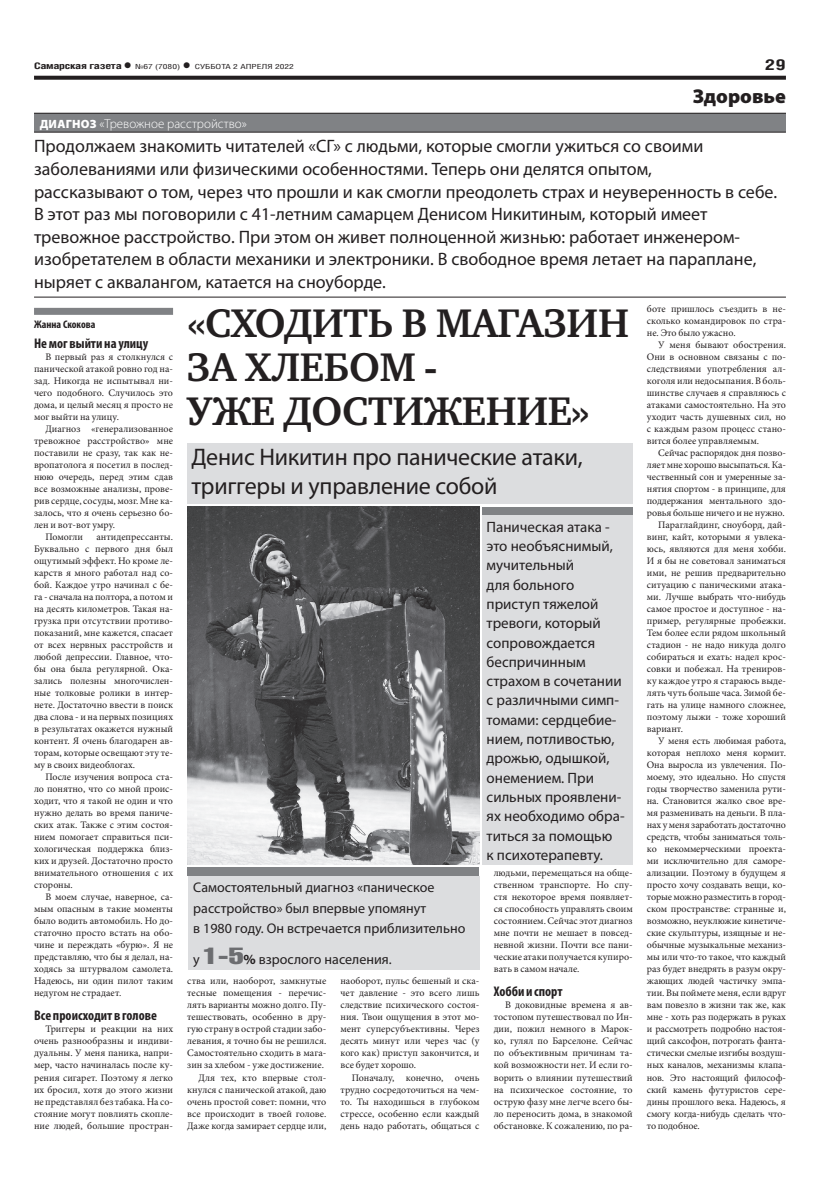
<style>
.page{position:relative;width:820px;height:1191px;background:#fff}
.page>*{position:absolute;margin:0;border:0;box-sizing:border-box;transform-origin:0 0}
.ЗАГОЛОВОК{font:700 41px/44px "Charter C";letter-spacing:-.01em;color:#231f20}
.ПОДЗАГОЛОВОК{font:24px/28.8px "Myriad Pro";letter-spacing:-.01em;color:#231f20}
.рубрика{font:900 20px "Myriad Pro";color:#231f20}
.ПОДЗАГОЛОВОК-2{font:18px/22.6px "Myriad Pro";color:#231f20}
.допблок_текст{font:15px/19.3px "Myriad Pro";color:#231f20}
.t1{font:700 15px "Helios Cond";color:#231f20;scale:1.4 1}
.допблок_текст-2{font:14px/20.2px "Myriad Pro";color:#231f20}
.ЗАГ_в_ТЕКСТЕ{font:700 condensed 14px "Myriad Pro";color:#231f20}
.надзаголовок{font:300 13px "Myriad Pro";color:#fff}
.АВТОР_чб{font:700 condensed 11px "Myriad Pro";color:#231f20}
.ОСНОВНОЙ{font:10px/12px "Minion Pro";color:#231f20;text-align:justify}
.t2{font:700 9px "Helios Cond";letter-spacing:-.02em;color:#231f20;scale:1.4 1}
.t3{font:7px "Helios Cond";color:#231f20;scale:1.4 1}
.s1{font-size:16px}
.s2{font-weight:700;font-size:16px}
.s3{font-weight:900;font-size:12px}
.s4{font-family:"Helios Compressed";font-size:23px;color:#6c6d70}
.s5{font-weight:700}
</style>
<div class="page">
<svg style="left:34px;top:76px;width:751px;height:4px;background:#322f2f"></svg>
<div style="left:34px;top:113px;width:751px;height:19px;background:#808285"></div>
<hr style="left:34px;top:113px;width:751px;height:1px;background:#231f20">
<hr style="left:34px;top:132px;width:751px;height:1px;background:#231f20">
<div style="left:34px;top:308px;width:139px;height:7px;background:#808285"></div>
<img style="left:187px;top:507px;width:292px;height:357px">
<div style="left:187px;top:442px;width:445px;height:61px;background:#dcdddf"></div>
<div style="left:187px;top:876px;width:292px;height:93px;background:#dcdddf"></div>
<div style="left:187px;top:867px;width:292px;height:9px;background:#808285"></div>
<div style="left:482px;top:507px;width:150px;height:357px;background:#dcdddf"></div>
<div style="left:482px;top:507px;width:150px;height:7px;background:#808285"></div>
<hr style="left:34px;top:297px;width:751px;height:1px;background:#231f20">
<p class="t2" style="left:34px;top:61px;width:71px">Самарская газета<span class="s1">•</span></p>
<p class="t3" style="left:135px;top:63px;width:115px">№67 (7080) <span class="s2">•</span> СУББОТА 2 АПРЕЛЯ 2022</p>
<p class="t1" style="left:764px;top:55px;width:17px">29</p>
<p class="рубрика" style="left:692px;top:85px;width:95px">Здоровье</p>
<p class="надзаголовок" style="left:40px;top:115px;width:208px"><span class="s3">ДИАГНОЗ</span> «Тревожное расстройство»</p>
<p class="ПОДЗАГОЛОВОК-2" style="left:34px;top:135px;width:744px">Продолжаем знакомить читателей «СГ» с людьми, которые смогли ужиться со своими заболеваниями или физическими особенностями. Теперь они делятся опытом,<br>рассказывают о том, через что прошли и как смогли преодолеть страх и неуверенность в себе.<br>В этот раз мы поговорили с 41-летним самарцем Денисом Никитиным, который имеет тревожное расстройство. При этом он живет полноценной жизнью: работает инженером&shy;изобретателем в области механики и электроники. В свободное время летает на параплане, ныряет с аквалангом, катается на сноуборде.</p>
<p class="АВТОР_чб" style="left:34px;top:318px;width:63px">Жанна Скокова</p>
<p class="ЗАГ_в_ТЕКСТЕ" style="left:34px;top:335px;width:116px">Не мог выйти на улицу</p>
<p class="ОСНОВНОЙ" style="left:34px;top:351px;width:140px;text-indent:11px">В первый раз я столкнулся с панической атакой ровно год на&shy;зад. Никогда не испытывал ни&shy;чего подобного. Случилось это дома, и целый месяц я просто не мог выйти на улицу.</p>
<p class="ОСНОВНОЙ" style="left:34px;top:423px;width:140px;text-indent:11px">Диагноз «генерализованное тревожное расстройство» мне поставили не сразу, так как не&shy;вропатолога я посетил в послед&shy;нюю очередь, перед этим сдав все возможные анализы, прове&shy;рив сердце, сосуды, мозг. Мне ка&shy;залось, что я очень серьезно бо&shy;лен и вот-вот умру.</p>
<p class="ОСНОВНОЙ" style="left:45px;top:531px;width:39px">Помогли</p>
<p class="ОСНОВНОЙ" style="left:34px;top:531px;width:140px;text-indent:62px">антидепрессанты.<br>Буквально с первого дня был ощутимый эффект. Но кроме ле&shy;карств я много работал над со&shy;бой. Каждое утро начинал с бе&shy;га - сначала на полтора, а потом и на десять километров. Такая на&shy;грузка при отсутствии противо&shy;показаний, мне кажется, спасает от всех нервных расстройств и любой депрессии. Главное, что&shy;бы она была регулярной. Ока&shy;зались полезны многочислен&shy;ные толковые ролики в интер&shy;нете. Достаточно ввести в поиск два слова - и на первых позициях в результатах окажется нужный контент. Я очень благодарен ав&shy;торам, которые освещают эту те&shy;му в своих видеоблогах.</p>
<p class="ОСНОВНОЙ" style="left:34px;top:771px;width:140px;text-indent:11px">После изучения вопроса ста&shy;ло понятно, что со мной проис&shy;ходит, что я такой не один и что нужно делать во время паниче&shy;ских атак. Также с этим состоя&shy;нием помогает справиться пси&shy;хологическая поддержка близ&shy;ких и друзей. Достаточно просто внимательного отношения с их стороны.</p>
<p class="ОСНОВНОЙ" style="left:34px;top:891px;width:140px;text-indent:11px">В моем случае, наверное, са&shy;мым опасным в такие моменты было водить автомобиль. Но до&shy;статочно просто встать на обо&shy;чине и переждать «бурю». Я не представляю, что бы я делал, на&shy;ходясь за штурвалом самолета.<br>Надеюсь, ни один пилот таким недугом не страдает.</p>
<p class="ЗАГ_в_ТЕКСТЕ" style="left:34px;top:1007px;width:124px">Все происходит в голове</p>
<p class="ОСНОВНОЙ" style="left:34px;top:1023px;width:140px;text-indent:11px">Триггеры и реакции на них очень разнообразны и индиви&shy;дуальны. У меня паника, напри&shy;мер, часто начиналась после ку&shy;рения сигарет. Поэтому я легко их бросил, хотя до этого жизни не представлял без табака. На со&shy;стояние могут повлиять скопле&shy;ние людей, большие простран-</p>
<p class="ЗАГОЛОВОК" style="left:187px;top:302px;width:443px">«СХОДИТЬ В МАГАЗИН<br>ЗА ХЛЕБОМ -<br>УЖЕ ДОСТИЖЕНИЕ»</p>
<p class="ПОДЗАГОЛОВОК" style="left:191px;top:442px;width:392px">Денис Никитин про панические атаки, триггеры и управление собой</p>
<p class="допблок_текст" style="left:486px;top:516px;width:139px">Паническая атака - это необъяснимый, мучительный<br>для больного приступ тяжелой тревоги, который сопровождается беспричинным страхом в сочетании с различными симп&shy;томами: сердцебие&shy;нием, потливостью, дрожью, одышкой, онемением. При сильных проявлени&shy;ях необходимо обра&shy;титься за помощью<br>к психотерапевту.</p>
<p class="допблок_текст-2" style="left:193px;top:877px;width:273px">Самостоятельный диагноз «паническое расстройство» был впервые упомянут<br>в 1980 году. Он встречается приблизительно</p>
<p class="допблок_текст-2" style="left:193px;top:948px;width:200px">у <span class="s4">1-5</span><span class="s5">%</span> взрослого населения.</p>
<p class="ОСНОВНОЙ" style="left:187px;top:975px;width:140px">ства или, наоборот, замкнутые тесные помещения - перечис&shy;лять варианты можно долго. Пу&shy;тешествовать, особенно в дру&shy;гую страну в острой стадии забо&shy;левания, я точно бы не решился.<br>Самостоятельно сходить в мага&shy;зин за хлебом - уже достижение.</p>
<p class="ОСНОВНОЙ" style="left:187px;top:1071px;width:140px;text-indent:11px">Для тех, кто впервые стол&shy;кнулся с панической атакой, даю очень простой совет: помни, что все происходит в твоей голове.<br>Даже когда замирает сердце или,</p>
<p class="ОСНОВНОЙ" style="left:340px;top:975px;width:140px">наоборот, пульс бешеный и ска&shy;чет давление - это всего лишь следствие психического состоя&shy;ния. Твои ощущения в этот мо&shy;мент суперсубъективны. Через десять минут или через час (у кого как) приступ закончится, и все будет хорошо.</p>
<p class="ОСНОВНОЙ" style="left:340px;top:1071px;width:140px;text-indent:11px">Поначалу, конечно, очень трудно сосредоточиться на чем&shy;то. Ты находишься в глубоком стрессе, особенно если каждый день надо работать, общаться с</p>
<p class="ОСНОВНОЙ" style="left:493px;top:867px;width:140px">людьми, перемещаться на обще&shy;ственном транспорте. Но спу&shy;стя некоторое время появляет&shy;ся способность управлять своим состоянием. Сейчас этот диагноз мне почти не мешает в повсед&shy;невной жизни. Почти все пани&shy;ческие атаки получается купиро&shy;вать в самом начале.</p>
<p class="ЗАГ_в_ТЕКСТЕ" style="left:493px;top:983px;width:70px">Хобби и спорт</p>
<p class="ОСНОВНОЙ" style="left:493px;top:999px;width:140px;text-indent:11px">В доковидные времена я ав&shy;тостопом путешествовал по Ин&shy;дии, пожил немного в Марок&shy;ко, гулял по Барселоне. Сейчас по объективным причинам та&shy;кой возможности нет. И если го&shy;ворить о влиянии путешествий на психическое состояние, то острую фазу мне легче всего бы&shy;ло переносить дома, в знакомой обстановке. К сожалению, по ра-</p>
<p class="ОСНОВНОЙ" style="left:646px;top:303px;width:140px">боте пришлось съездить в не&shy;сколько командировок по стра&shy;не. Это было ужасно.</p>
<p class="ОСНОВНОЙ" style="left:646px;top:339px;width:140px;text-indent:11px">У меня бывают обострения.<br>Они в основном связаны с по&shy;следствиями употребления ал&shy;коголя или недосыпания. В боль&shy;шинстве случаев я справляюсь с атаками самостоятельно. На это уходит часть душевных сил, но с каждым разом процесс стано&shy;вится более управляемым.</p>
<p class="ОСНОВНОЙ" style="left:646px;top:447px;width:140px;text-indent:11px">Сейчас распорядок дня позво&shy;ляет мне хорошо высыпаться. Ка&shy;чественный сон и умеренные за&shy;нятия спортом - в принципе, для поддержания ментального здо&shy;ровья больше ничего и не нужно.</p>
<p class="ОСНОВНОЙ" style="left:646px;top:519px;width:140px;text-indent:11px">Параглайдинг, сноуборд, дай&shy;винг, кайт, которыми я увлека&shy;юсь, являются для меня хобби.<br>И я бы не советовал заниматься ими, не решив предварительно ситуацию с паническими атака&shy;ми. Лучше выбрать что-нибудь самое простое и доступное - на&shy;пример, регулярные пробежки.<br>Тем более если рядом школьный стадион - не надо никуда долго собираться и ехать: надел крос&shy;совки и побежал. На трениров&shy;ку каждое утро я стараюсь выде&shy;лять чуть больше часа. Зимой бе&shy;гать на улице намного сложнее, поэтому лыжи - тоже хороший вариант.</p>
<p class="ОСНОВНОЙ" style="left:646px;top:735px;width:140px;text-indent:11px">У меня есть любимая работа, которая неплохо меня кормит.<br>Она выросла из увлечения. По&shy;моему, это идеально. Но спустя годы творчество заменила рути&shy;на. Становится жалко свое вре&shy;мя разменивать на деньги. В пла&shy;нах у меня заработать достаточно средств, чтобы заниматься толь&shy;ко некоммерческими проекта&shy;ми исключительно для саморе&shy;ализации. Поэтому в будущем я просто хочу создавать вещи, ко&shy;торые можно разместить в город&shy;ском пространстве: странные и, возможно, неуклюжие кинетиче&shy;ские скульптуры, изящные и не&shy;обычные музыкальные механиз&shy;мы или что-то такое, что каждый раз будет внедрять в разум окру&shy;жающих людей частичку эмпа&shy;тии. Вы поймете меня, если вдруг вам повезло в жизни так же, как мне - хоть раз подержать в руках и рассмотреть подробно настоя&shy;щий саксофон, потрогать фанта&shy;стически смелые изгибы воздуш&shy;ных каналов, механизмы клапа&shy;нов. Это настоящий философ&shy;ский камень футуристов сере&shy;дины прошлого века. Надеюсь, я смогу когда-нибудь сделать что&shy;то подобное.</p>
</div>
